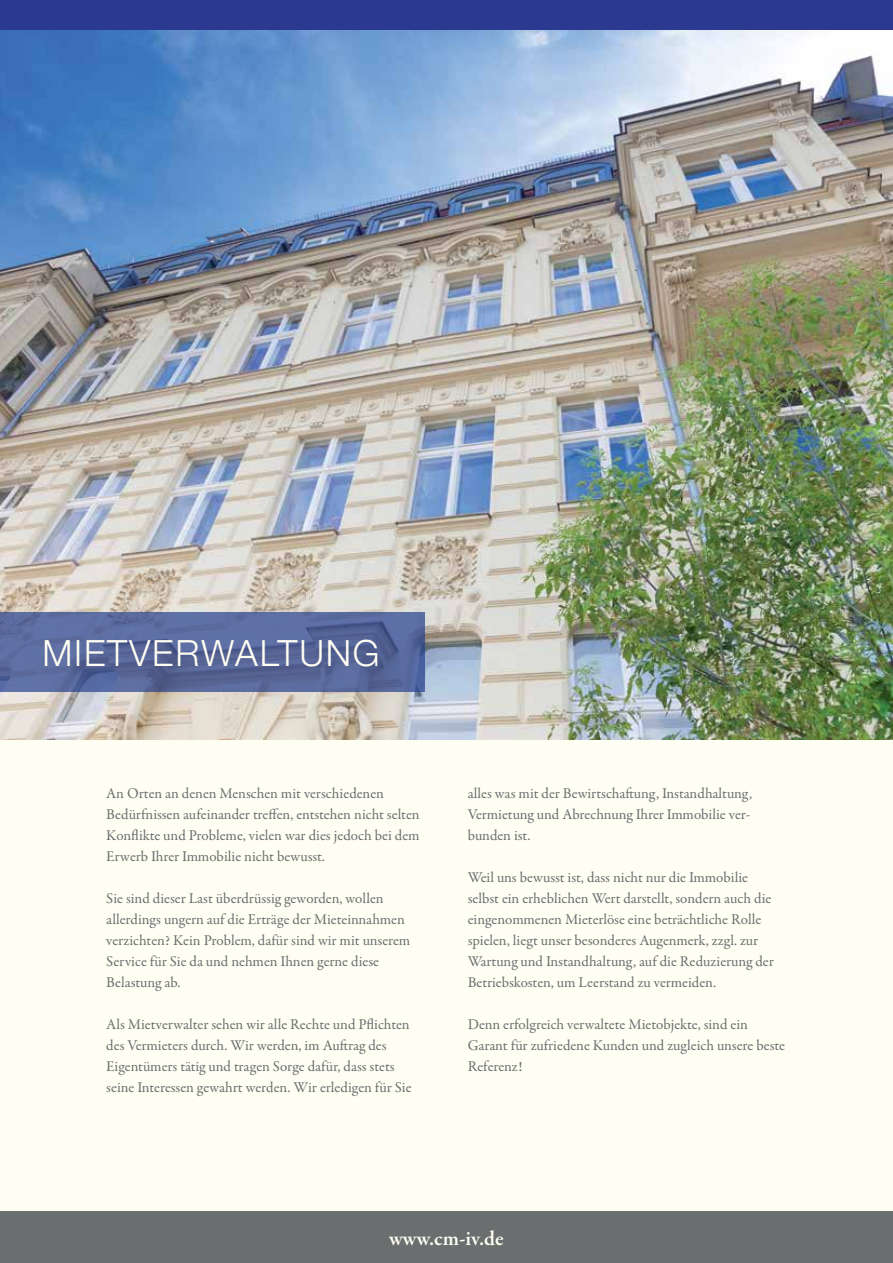
<style>
.page{position:relative;width:893px;height:1263px;background:#fffef2}
.page>*{position:absolute;margin:0;border:0;box-sizing:border-box;transform-origin:0 0}
.t1{font:300 36px "Helvetica Neue";letter-spacing:.05em;color:#fffef2}
.t2{font:600 21px "Garamond Premr Pro";color:#fffef2}
.t3{font:15px/21px "Garamond Premr Pro";color:#6b6e6f}
</style>
<div class="page">
<img style="left:0;top:30px;width:893px;height:709px">
<div style="left:0;top:0;width:893px;height:30px;background:#2b3990"></div>
<div style="left:0;top:1212px;width:893px;height:51px;background:#6b6e6f"></div>
<svg style="left:0;top:612px;width:425px;height:79px;background:#58679b"></svg>
<h1 class="t1" style="left:43px;top:631px;width:339px">MIETVERWALTUNG</h1>
<p class="t3" style="left:106px;top:783px;width:315px">An Orten an denen Menschen mit verschiedenen Bedürfnissen aufeinander treffen, entstehen nicht selten Konflikte und Probleme, vielen war dies jedoch bei dem Erwerb Ihrer Immobilie nicht bewusst.</p>
<p class="t3" style="left:106px;top:888px;width:306px">Sie sind dieser Last überdrüssig geworden, wollen allerdings ungern auf die Erträge der Mieteinnahmen verzichten? Kein Problem, dafür sind wir mit unserem Service für Sie da und nehmen Ihnen gerne diese Belastung ab.</p>
<p class="t3" style="left:106px;top:1014px;width:307px">Als Mietverwalter sehen wir alle Rechte und Pflichten des Vermieters durch. Wir werden, im Auftrag des Eigentümers tätig und tragen Sorge dafür, dass stets seine Interessen gewahrt werden. Wir erledigen für Sie</p>
<p class="t3" style="left:468px;top:783px;width:286px">alles was mit der Bewirtschaftung, Instandhaltung,<br>Vermietung und Abrechnung Ihrer Immobilie ver&shy;bunden ist.</p>
<p class="t3" style="left:468px;top:867px;width:308px">Weil uns bewusst ist, dass nicht nur die Immobilie selbst ein erheblichen Wert darstellt, sondern auch die eingenommenen Mieterlöse eine beträchtliche Rolle spielen, liegt unser besonderes Augenmerk, zzgl. zur Wartung und Instandhaltung, auf die Reduzierung der Betriebskosten, um Leerstand zu vermeiden.</p>
<p class="t3" style="left:468px;top:1014px;width:319px">Denn erfolgreich verwaltete Mietobjekte, sind ein<br>Garant für zufriedene Kunden und zugleich unsere beste<br>Referenz!</p>
<h2 class="t2" style="left:389px;top:1226px;width:116px">www.cm-iv.de</h2>
</div>
